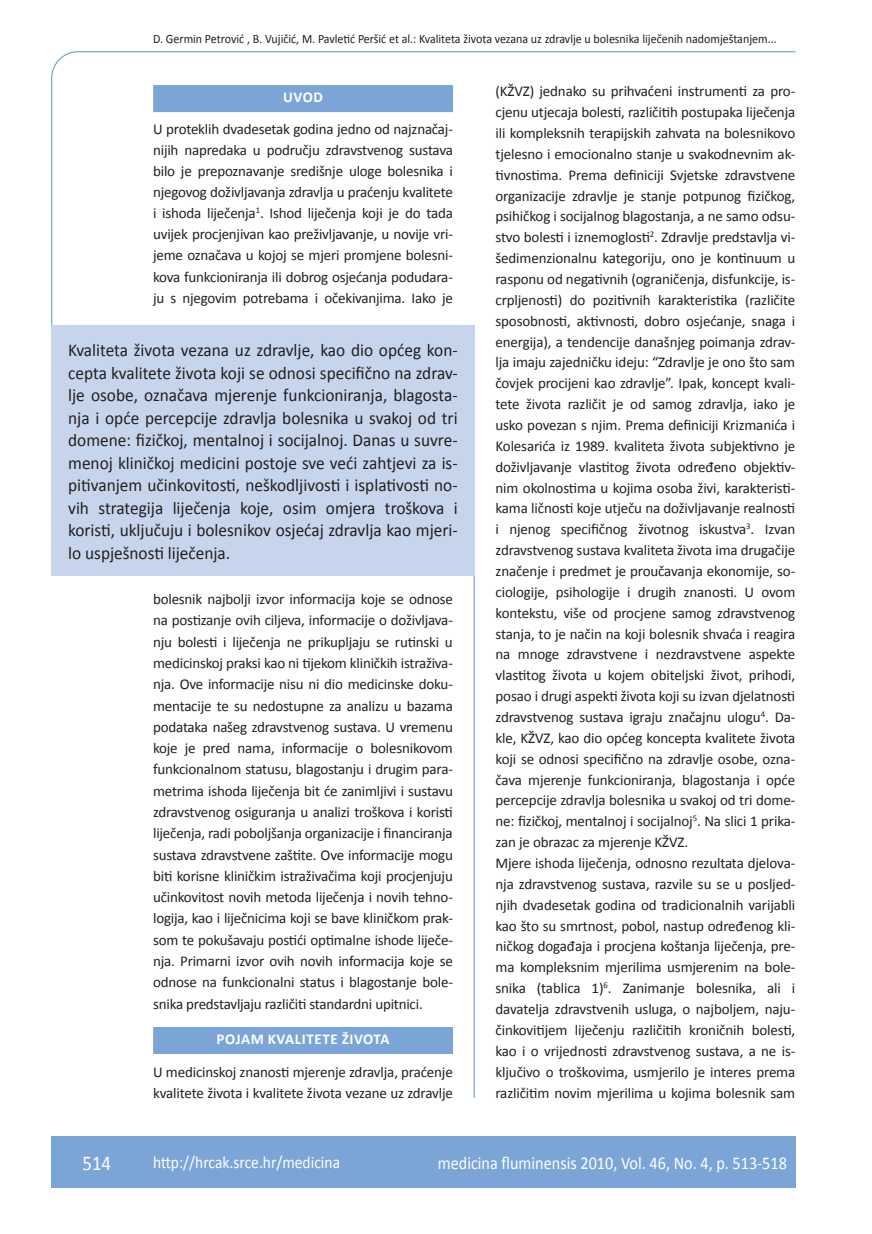
<style>
.page{position:relative;width:872px;height:1234px;background:#fff}
.page>*{position:absolute;margin:0;border:0;box-sizing:border-box;transform-origin:0 0}
.t1{font:21px "Calibri";color:#fff;scale:.9 1}
.t2{font:18px/22.5px "Calibri";color:#231f20;text-align:justify;scale:.96 1}
.t3{font:18px "Calibri";color:#fff;scale:.9 1}
.t4{font:17.25px "Calibri";color:#fff;scale:.9 1}
.t5{font:15px/20.9px "Calibri";letter-spacing:-.01em;color:#231f20;text-align:justify}
.t6{font:700 15px "Calibri";letter-spacing:.04em;color:#fff}
.t7{font:12.75px "Calibri";color:#231f20;scale:.94 1}
</style>
<div class="page">
<svg style="left:51px;top:51px;width:745px;height:274px"></svg>
<hr style="left:473px;top:325px;width:2px;height:772px;background:#7ca5d7">
<div style="left:51px;top:1135px;width:744px;height:51px;background:#7ca5d7"></div>
<div style="left:153px;top:85px;width:300px;height:27px;background:#7ca5d7"></div>
<div style="left:51px;top:325px;width:424px;height:250px;background:#c6d5ec"></div>
<div style="left:153px;top:1026px;width:300px;height:27px;background:#7ca5d7"></div>
<p class="t7" style="left:153px;top:30px;width:665px">D. Germin Petrović , B. Vujičić, M. Pavletić Peršić et al.: Kvaliteta života vezana uz zdravlje u bolesnika liječenih nadomještanjem...</p>
<p class="t6" style="left:283px;top:88px;width:21px">UVOD</p>
<p class="t5" style="left:153px;top:118px;width:301px">U proteklih dvadesetak godina jedno od najznačaj&shy;nijih napredaka u području zdravstvenog sustava bilo je prepoznavanje središnje uloge bolesnika i njegovog doživljavanja zdravlja u praćenju kvalitete i ishoda liječenja<sup>1</sup>. Ishod liječenja koji je do tada uvijek procjenjivan kao preživljavanje, u novije vri&shy;jeme označava u kojoj se mjeri promjene bolesni&shy;kova funkcioniranja ili dobrog osjećanja podudara&shy;ju s njegovim potrebama i očekivanjima. Iako je</p>
<p class="t2" style="left:68px;top:338px;width:407px">Kvaliteta života vezana uz zdravlje, kao dio općeg kon&shy;cepta kvalitete života koji se odnosi specifično na zdrav&shy;lje osobe, označava mjerenje funkcioniranja, blagosta&shy;nja i opće percepcije zdravlja bolesnika u svakoj od tri domene: fizičkoj, mentalnoj i socijalnoj. Danas u suvre&shy;menoj kliničkoj medicini postoje sve veći zahtjevi za is&shy;pitivanjem učinkovitosti, neškodljivosti i isplativosti no&shy;vih strategija liječenja koje, osim omjera troškova i koristi, uključuju i bolesnikov osjećaj zdravlja kao mjeri&shy;lo uspješnosti liječenja.</p>
<p class="t5" style="left:153px;top:587px;width:301px;line-height:21.3px">bolesnik najbolji izvor informacija koje se odnose na postizanje ovih ciljeva, informacije o doživljava&shy;nju bolesti i liječenja ne prikupljaju se rutinski u medicinskoj praksi kao ni tijekom kliničkih istraživa&shy;nja. Ove informacije nisu ni dio medicinske doku&shy;mentacije te su nedostupne za analizu u bazama podataka našeg zdravstvenog sustava. U vremenu koje je pred nama, informacije o bolesnikovom funkcionalnom statusu, blagostanju i drugim para&shy;metrima ishoda liječenja bit će zanimljivi i sustavu zdravstvenog osiguranja u analizi troškova i koristi liječenja, radi poboljšanja organizacije i financiranja sustava zdravstvene zaštite. Ove informacije mogu biti korisne kliničkim istraživačima koji procjenjuju učinkovitost novih metoda liječenja i novih tehno&shy;logija, kao i liječnicima koji se bave kliničkom prak&shy;som te pokušavaju postići optimalne ishode liječe&shy;nja. Primarni izvor ovih novih informacija koje se odnose na funkcionalni status i blagostanje bole&shy;snika predstavljaju različiti standardni upitnici.</p>
<p class="t6" style="left:217px;top:1029px;width:174px">POJAM KVALITETE ŽIVOTA</p>
<p class="t5" style="left:153px;top:1060px;width:301px;line-height:21.3px">U medicinskoj znanosti mjerenje zdravlja, praćenje kvalitete života i kvalitete života vezane uz zdravlje</p>
<p class="t5" style="left:495px;top:80px;width:301px;text-align:left">(KŽVZ) jednako su prihvaćeni instrumenti za pro&shy;cjenu utjecaja bolesti, različitih postupaka liječenja ili kompleksnih terapijskih zahvata na bolesnikovo tjelesno i emocionalno stanje u svakodnevnim ak&shy;tivnostima. Prema definiciji Svjetske zdravstvene organizacije zdravlje je stanje potpunog fizičkog, psihičkog i socijalnog blagostanja, a ne samo odsu&shy;stvo bolesti i iznemoglosti<sup>2</sup>. Zdravlje predstavlja vi&shy;šedimenzionalnu kategoriju, ono je kontinuum u rasponu od negativnih (ograničenja, disfunkcije, is&shy;crpljenosti) do pozitivnih karakteristika (različite sposobnosti, aktivnosti, dobro osjećanje, snaga i energija), a tendencije današnjeg poimanja zdrav&shy;lja imaju zajedničku ideju: “Zdravlje je ono što sam čovjek procijeni kao zdravlje”. Ipak, koncept kvali&shy;tete života različit je od samog zdravlja, iako je usko povezan s njim. Prema definiciji Krizmanića i Kolesarića iz 1989. kvaliteta života subjektivno je doživljavanje vlastitog života određeno objektiv&shy;nim okolnostima u kojima osoba živi, karakteristi&shy;kama ličnosti koje utječu na doživljavanje realnosti i njenog specifičnog životnog iskustva<sup>3</sup>. Izvan zdravstvenog sustava kvaliteta života ima drugačije značenje i predmet je proučavanja ekonomije, so&shy;ciologije, psihologije i drugih znanosti. U ovom kontekstu, više od procjene samog zdravstvenog stanja, to je način na koji bolesnik shvaća i reagira na mnoge zdravstvene i nezdravstvene aspekte vlastitog života u kojem obiteljski život, prihodi, posao i drugi aspekti života koji su izvan djelatnosti zdravstvenog sustava igraju značajnu ulogu<sup>4</sup>. Da&shy;kle, KŽVZ, kao dio općeg koncepta kvalitete života koji se odnosi specifično na zdravlje osobe, ozna&shy;čava mjerenje funkcioniranja, blagostanja i opće percepcije zdravlja bolesnika u svakoj od tri dome&shy;ne: fizičkoj, mentalnoj i socijalnoj<sup>5</sup>. Na slici 1 prika&shy;zan je obrazac za mjerenje KŽVZ.<br>Mjere ishoda liječenja, odnosno rezultata djelova&shy;nja zdravstvenog sustava, razvile su se u posljed&shy;njih dvadesetak godina od tradicionalnih varijabli kao što su smrtnost, pobol, nastup određenog kli&shy;ničkog događaja i procjena koštanja liječenja, pre&shy;ma kompleksnim mjerilima usmjerenim na bole&shy;snika (tablica 1)<sup>6</sup>. Zanimanje bolesnika, ali i davatelja zdravstvenih usluga, o najboljem, naju&shy;činkovitijem liječenju različitih kroničnih bolesti, kao i o vrijednosti zdravstvenog sustava, a ne is&shy;ključivo o troškovima, usmjerilo je interes prema različitim novim mjerilima u kojima bolesnik sam</p>
<h1 class="t1" style="left:82px;top:1149px;width:33px">514</h1>
<p class="t4" style="left:153px;top:1150px;width:209px">http://hrcak.srce.hr/medicina</p>
<p class="t3" style="left:438px;top:1151px;width:389px">medicina fluminensis 2010, Vol. 46, No. 4, p. 513-518</p>
</div>
